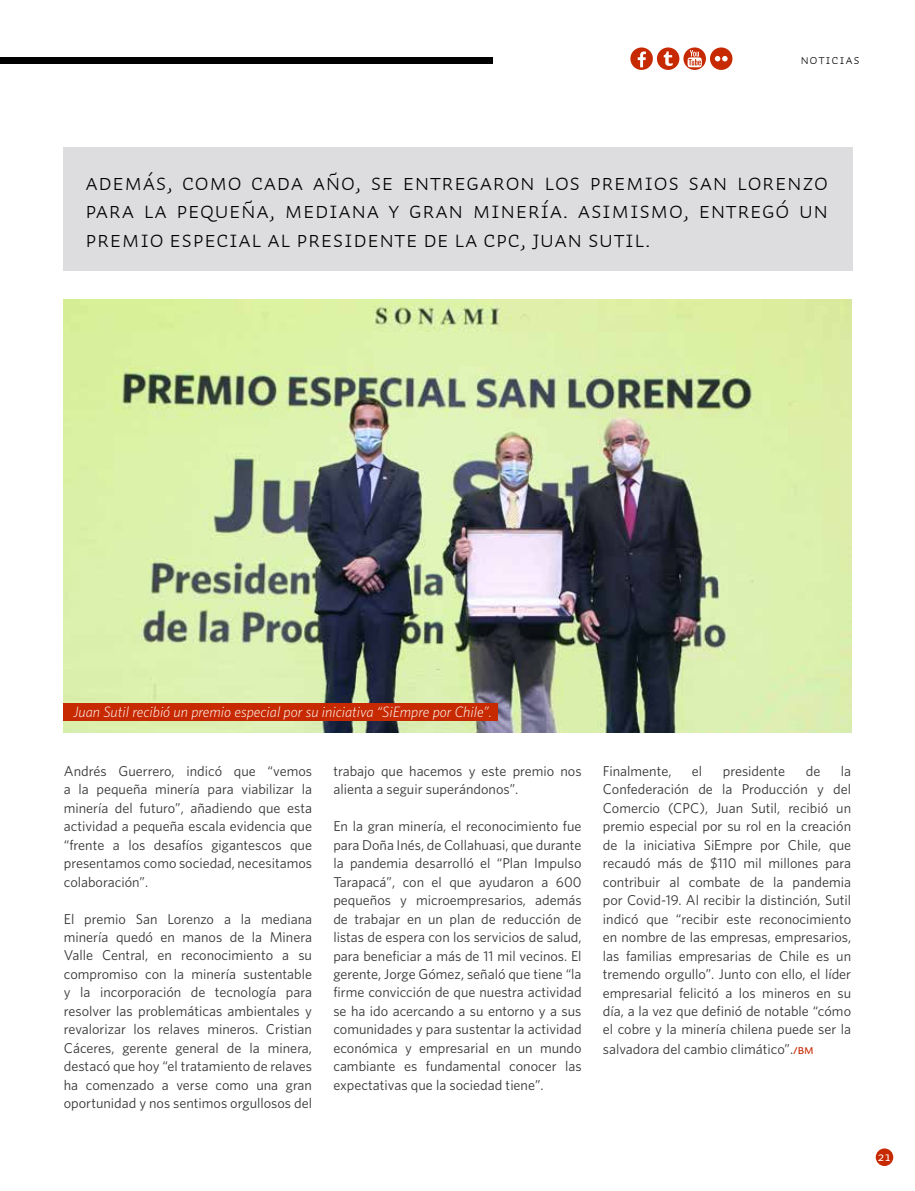
<style>
.page{position:relative;width:915px;height:1191px;background:#fff}
.page>*{position:absolute;margin:0;border:0;box-sizing:border-box;transform-origin:0 0}
.t1{font:24px/28.5px "Auto 2 Light Sm Cp";color:#000;text-align:justify}
.t2{font:italic 300 15px "Whitney";color:#fff}
.t3{font:14.25px/18.5px "Whitney";color:#373437;text-align:justify}
.t4{font:13.5px "Auto 2 Light Sm Cp";letter-spacing:.05em;color:#000}
.t5{font:12.75px "Auto 2 Regular Sm Cp";color:#fff}
.s1{font-family:"Auto 2 Regular Sm Cp";font-size:13.2px;color:#c72901}
</style>
<div class="page">
<div style="left:875px;top:1148px;width:17px;height:18px;background:#c72901;border-radius:50%"></div>
<div style="left:0;top:57px;width:492px;height:7px;background:#000"></div>
<div style="left:709px;top:47px;width:23px;height:23px;background:#c72901;border-radius:50%"></div>
<svg style="left:683px;top:47px;width:22px;height:23px"></svg>
<svg style="left:656px;top:47px;width:23px;height:23px"></svg>
<div style="left:630px;top:47px;width:22px;height:23px;background:#c72901;border-radius:50%"></div>
<svg style="left:663px;top:51px;width:9px;height:15px"></svg>
<svg style="left:714px;top:56px;width:13px;height:5px"></svg>
<svg style="left:637px;top:51px;width:8px;height:16px"></svg>
<svg style="left:687px;top:50px;width:14px;height:17px"></svg>
<div style="left:64px;top:148px;width:788px;height:123px;background:#dddcde"></div>
<img style="left:64px;top:299px;width:786px;height:433px">
<div style="left:64px;top:703px;width:433px;height:17px;background:#c72901"></div>
<p class="t4" style="left:800px;top:51px;width:61px">noticias</p>
<h1 class="t1" style="left:85px;top:168px;width:744px">Además, como cada año, se entregaron los premios San Lorenzo para la pequeña, mediana y gran minería. Asimismo, entregó un premio especial al presidente de la CPC, Juan Sutil.</h1>
<p class="t2" style="left:73px;top:703px;width:420px">Juan Sutil recibió un premio especial por su iniciativa “SiEmpre por Chile”.</p>
<p class="t3" style="left:64px;top:761px;width:250px">Andrés Guerrero, indicó que “vemos a la pequeña minería para viabilizar la minería del futuro”, añadiendo que esta actividad a pequeña escala evidencia que “frente a los desafíos gigantescos que presentamos como sociedad, necesitamos colaboración”.</p>
<p class="t3" style="left:64px;top:909px;width:250px">El premio San Lorenzo a la mediana minería quedó en manos de la Minera Valle Central, en reconocimiento a su compromiso con la minería sustentable y la incorporación de tecnología para resolver las problemáticas ambientales y revalorizar los relaves mineros. Cristian Cáceres, gerente general de la minera, destacó que hoy “el tratamiento de relaves ha comenzado a verse como una gran oportunidad y nos sentimos orgullosos del</p>
<p class="t3" style="left:333px;top:761px;width:250px">trabajo que hacemos y este premio nos alienta a seguir superándonos”.</p>
<p class="t3" style="left:333px;top:816px;width:250px">En la gran minería, el reconocimiento fue para Doña Inés, de Collahuasi, que durante la pandemia desarrolló el “Plan Impulso Tarapacá”, con el que ayudaron a 600 pequeños y microempresarios, además de trabajar en un plan de reducción de listas de espera con los servicios de salud, para beneficiar a más de 11 mil vecinos. El gerente, Jorge Gómez, señaló que tiene “la firme convicción de que nuestra actividad se ha ido acercando a su entorno y a sus comunidades y para sustentar la actividad económica y empresarial en un mundo cambiante es fundamental conocer las expectativas que la sociedad tiene”.</p>
<p class="t3" style="left:602px;top:761px;width:250px;text-indent:238px">la Confederación de la Producción y del Comercio (CPC), Juan Sutil, recibió un premio especial por su rol en la creación de la iniciativa SiEmpre por Chile, que recaudó más de $110 mil millones para contribuir al combate de la pandemia por Covid-19. Al recibir la distinción, Sutil indicó que “recibir este reconocimiento en nombre de las empresas, empresarios, las familias empresarias de Chile es un tremendo orgullo”. Junto con ello, el líder empresarial felicitó a los mineros en su día, a la vez que definió de notable “cómo el cobre y la minería chilena puede ser la salvadora del cambio climático”.<span class="s1">/BM</span></p>
<p class="t3" style="left:602px;top:761px;width:70px">Finalmente,</p>
<p class="t3" style="left:691px;top:761px;width:12px">el</p>
<p class="t3" style="left:722px;top:761px;width:64px">presidente</p>
<p class="t3" style="left:805px;top:761px;width:16px">de</p>
<p class="t5" style="left:877px;top:1149px;width:15px">21</p>
</div>
